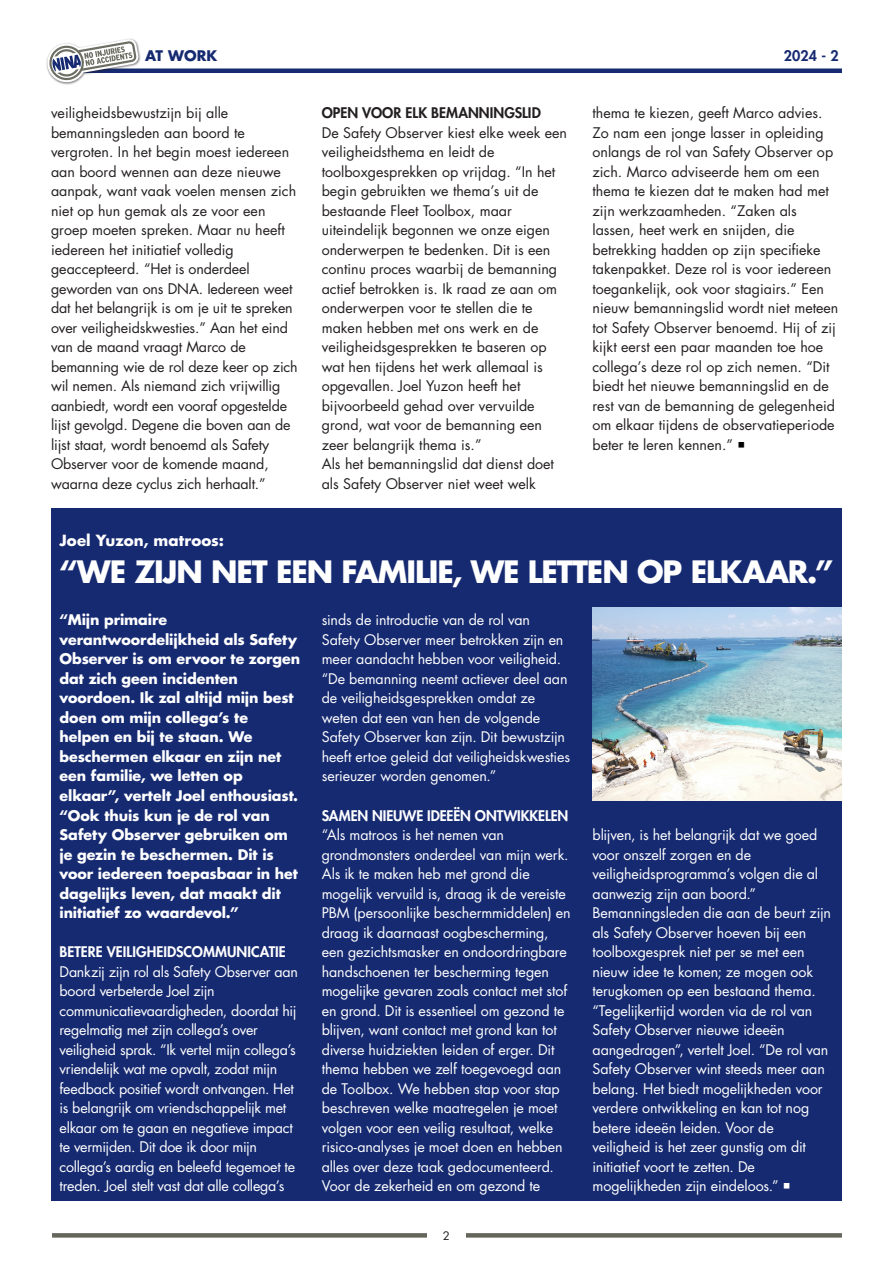
<style>
.page{position:relative;width:893px;height:1263px;background:#fff}
.page>*{position:absolute;margin:0;border:0;box-sizing:border-box;transform-origin:0 0}
._002_BOS_Heading_2_Chapter___50_50_pt{font:700 30px "Futura Std";letter-spacing:-.035em;color:#fff}
._002_BOS_Heading_2_Chapter___50_50_pt-2{font:700 15px "Futura Std";letter-spacing:.005em;color:#fff}
._005_BOS_Body___No_Hyph___9_5_13_pt{font:14.25px/19.5px "Futura Std";letter-spacing:-.01em;color:#fff}
._005_BOS_Body___No_Hyph___9_5_13_pt-2{font:14.25px/19.5px "Futura Std";color:#231f20}
._005_BOS_Body___No_Hyph___9_5_13_pt-3{font:700 14.25px/19.5px "Futura Std";letter-spacing:-.005em;color:#fff}
._000_BOS_Introduction___9_5_13_pt{font:800 14.25px "Futura Std";color:#fff}
._005_BOS_Body___No_Hyph___9_5_13_pt-4{font:800 14.25px "Futura Std";letter-spacing:.005em;color:#231f20}
._000_BOS_Introduction___9_5_13_pt-2{font:700 14.25px "Futura Std";letter-spacing:.005em;color:#162a71}
._000_BOS_Introduction___9_5_13_pt-3{font:800 14.25px "Futura Std";color:#162a71}
._002_BOS_Heading_2_Chapter___50_50_pt-3{font:11.4px "Futura Std";color:#231f20}
.s1{color:#000}
</style>
<div class="page">
<div style="left:51px;top:68px;width:791px;height:5px;background:#162a71"></div>
<div style="left:46px;top:38px;width:95px;height:47px;background:#231f20;opacity:.55"></div>
<svg style="left:47px;top:39px;width:92px;height:44px"></svg>
<svg style="left:52px;top:1233px;width:790px;height:4px;background:#686a61"></svg>
<div style="left:427px;top:1222px;width:38px;height:26px;background:#fff"></div>
<div style="left:51px;top:508px;width:791px;height:693px;background:#162a71"></div>
<img style="left:593px;top:607px;width:249px;height:194px">
<p class="_000_BOS_Introduction___9_5_13_pt-2" style="left:145px;top:46px;width:74px">AT WORK</p>
<p class="_000_BOS_Introduction___9_5_13_pt-3" style="left:784px;top:46px;width:56px">2024 - 2</p>
<p class="_005_BOS_Body___No_Hyph___9_5_13_pt-2" style="left:51px;top:104px;width:248px">veiligheidsbewustzijn bij alle bemanningsleden aan boord te vergroten. In het begin moest iedereen aan boord wennen aan deze nieuwe aanpak, want vaak voelen mensen zich niet op hun gemak als ze voor een groep moeten spreken. Maar nu heeft iedereen het initiatief volledig geaccepteerd. “Het is onderdeel geworden van ons DNA. Iedereen weet dat het belangrijk is om je uit te spreken over veiligheidskwesties.” Aan het eind van de maand vraagt Marco de bemanning wie de rol deze keer op zich wil nemen. Als niemand zich vrijwillig aanbiedt, wordt een vooraf opgestelde lijst gevolgd. Degene die boven aan de lijst staat, wordt benoemd als Safety Observer voor de komende maand, waarna deze cyclus zich herhaalt.”</p>
<p class="_005_BOS_Body___No_Hyph___9_5_13_pt-4" style="left:322px;top:104px;width:221px">OPEN VOOR ELK BEMANNINGSLID</p>
<p class="_005_BOS_Body___No_Hyph___9_5_13_pt-2" style="left:322px;top:123px;width:247px">De Safety Observer kiest elke week een veiligheidsthema en leidt de toolboxgesprekken op vrijdag. “In het begin gebruikten we thema’s uit de bestaande Fleet Toolbox, maar uiteindelijk begonnen we onze eigen onderwerpen te bedenken. Dit is een continu proces waarbij de bemanning actief betrokken is. Ik raad ze aan om onderwerpen voor te stellen die te maken hebben met ons werk en de veiligheidsgesprekken te baseren op wat hen tijdens het werk allemaal is opgevallen. Joel Yuzon heeft het bijvoorbeeld gehad over vervuilde grond, wat voor de bemanning een zeer belangrijk thema is.”</p>
<p class="_005_BOS_Body___No_Hyph___9_5_13_pt-2" style="left:322px;top:455px;width:234px">Als het bemanningslid dat dienst doet als Safety Observer niet weet welk</p>
<p class="_002_BOS_Heading_2_Chapter___50_50_pt-2" style="left:60px;top:530px;width:166px">Joel Yuzon, matroos:</p>
<p class="_005_BOS_Body___No_Hyph___9_5_13_pt-2" style="left:592px;top:104px;width:247px">thema te kiezen, geeft Marco advies.<br>Zo nam een jonge lasser in opleiding onlangs de rol van Safety Observer op zich. Marco adviseerde hem om een thema te kiezen dat te maken had met zijn werkzaamheden. “Zaken als lassen, heet werk en snijden, die betrekking hadden op zijn specifieke takenpakket. Deze rol is voor iedereen toegankelijk, ook voor stagiairs.” Een nieuw bemanningslid wordt niet meteen tot Safety Observer benoemd. Hij of zij kijkt eerst een paar maanden toe hoe collega’s deze rol op zich nemen. “Dit biedt het nieuwe bemanningslid en de rest van de bemanning de gelegenheid om elkaar tijdens de observatieperiode beter te leren kennen.” <span class="s1">○</span></p>
<p class="_002_BOS_Heading_2_Chapter___50_50_pt" style="left:60px;top:552px;width:775px">“WE ZIJN NET EEN FAMILIE, WE LETTEN OP ELKAAR.”</p>
<p class="_005_BOS_Body___No_Hyph___9_5_13_pt-3" style="left:60px;top:610px;width:242px">“Mijn primaire verantwoordelijkheid als Safety<br>Observer is om ervoor te zorgen dat zich geen incidenten voordoen. Ik zal altijd mijn best doen om mijn collega’s te helpen en bij te staan. We beschermen elkaar en zijn net een familie, we letten op elkaar”, vertelt Joel enthousiast. “Ook thuis kun je de rol van<br>Safety Observer gebruiken om je gezin te beschermen. Dit is voor iedereen toepasbaar in het dagelijks leven, dat maakt dit initiatief zo waardevol.”</p>
<p class="_000_BOS_Introduction___9_5_13_pt" style="left:60px;top:943px;width:228px">BETERE VEILIGHEIDSCOMMUNICATIE</p>
<p class="_005_BOS_Body___No_Hyph___9_5_13_pt" style="left:60px;top:962px;width:240px">Dankzij zijn rol als Safety Observer aan boord verbeterde Joel zijn communicatievaardigheden, doordat hij regelmatig met zijn collega’s over veiligheid sprak. “Ik vertel mijn collega’s vriendelijk wat me opvalt, zodat mijn feedback positief wordt ontvangen. Het is belangrijk om vriendschappelijk met elkaar om te gaan en negatieve impact te vermijden. Dit doe ik door mijn collega’s aardig en beleefd tegemoet te treden. Joel stelt vast dat alle collega’s</p>
<p class="_005_BOS_Body___No_Hyph___9_5_13_pt" style="left:322px;top:611px;width:250px">sinds de introductie van de rol van Safety Observer meer betrokken zijn en meer aandacht hebben voor veiligheid. “De bemanning neemt actiever deel aan de veiligheidsgesprekken omdat ze weten dat een van hen de volgende Safety Observer kan zijn. Dit bewustzijn heeft ertoe geleid dat veiligheidskwesties serieuzer worden genomen.”</p>
<p class="_000_BOS_Introduction___9_5_13_pt" style="left:322px;top:806px;width:248px">SAMEN NIEUWE IDEEËN ONTWIKKELEN</p>
<p class="_005_BOS_Body___No_Hyph___9_5_13_pt" style="left:322px;top:825px;width:250px">“Als matroos is het nemen van grondmonsters onderdeel van mijn werk.<br>Als ik te maken heb met grond die mogelijk vervuild is, draag ik de vereiste PBM (persoonlijke beschermmiddelen) en draag ik daarnaast oogbescherming, een gezichtsmasker en ondoordringbare handschoenen ter bescherming tegen mogelijke gevaren zoals contact met stof en grond. Dit is essentieel om gezond te blijven, want contact met grond kan tot diverse huidziekten leiden of erger. Dit thema hebben we zelf toegevoegd aan de Toolbox. We hebben stap voor stap beschreven welke maatregelen je moet volgen voor een veilig resultaat, welke risico-analyses je moet doen en hebben alles over deze taak gedocumenteerd.<br>Voor de zekerheid en om gezond te</p>
<p class="_005_BOS_Body___No_Hyph___9_5_13_pt" style="left:592px;top:825px;width:227px">blijven, is het belangrijk dat we goed voor onszelf zorgen en de veiligheidsprogramma’s volgen die al aanwezig zijn aan boord.”</p>
<p class="_005_BOS_Body___No_Hyph___9_5_13_pt" style="left:592px;top:903px;width:240px">Bemanningsleden die aan de beurt zijn als Safety Observer hoeven bij een toolboxgesprek niet per se met een nieuw idee te komen; ze mogen ook terugkomen op een bestaand thema. “Tegelijkertijd worden via de rol van Safety Observer nieuwe ideeën aangedragen”, vertelt Joel. “De rol van Safety Observer wint steeds meer aan belang. Het biedt mogelijkheden voor verdere ontwikkeling en kan tot nog betere ideeën leiden. Voor de veiligheid is het zeer gunstig om dit initiatief voort te zetten. De mogelijkheden zijn eindeloos.” ○</p>
<p class="_002_BOS_Heading_2_Chapter___50_50_pt-3" style="left:443px;top:1228px;width:9px">2</p>
</div>
